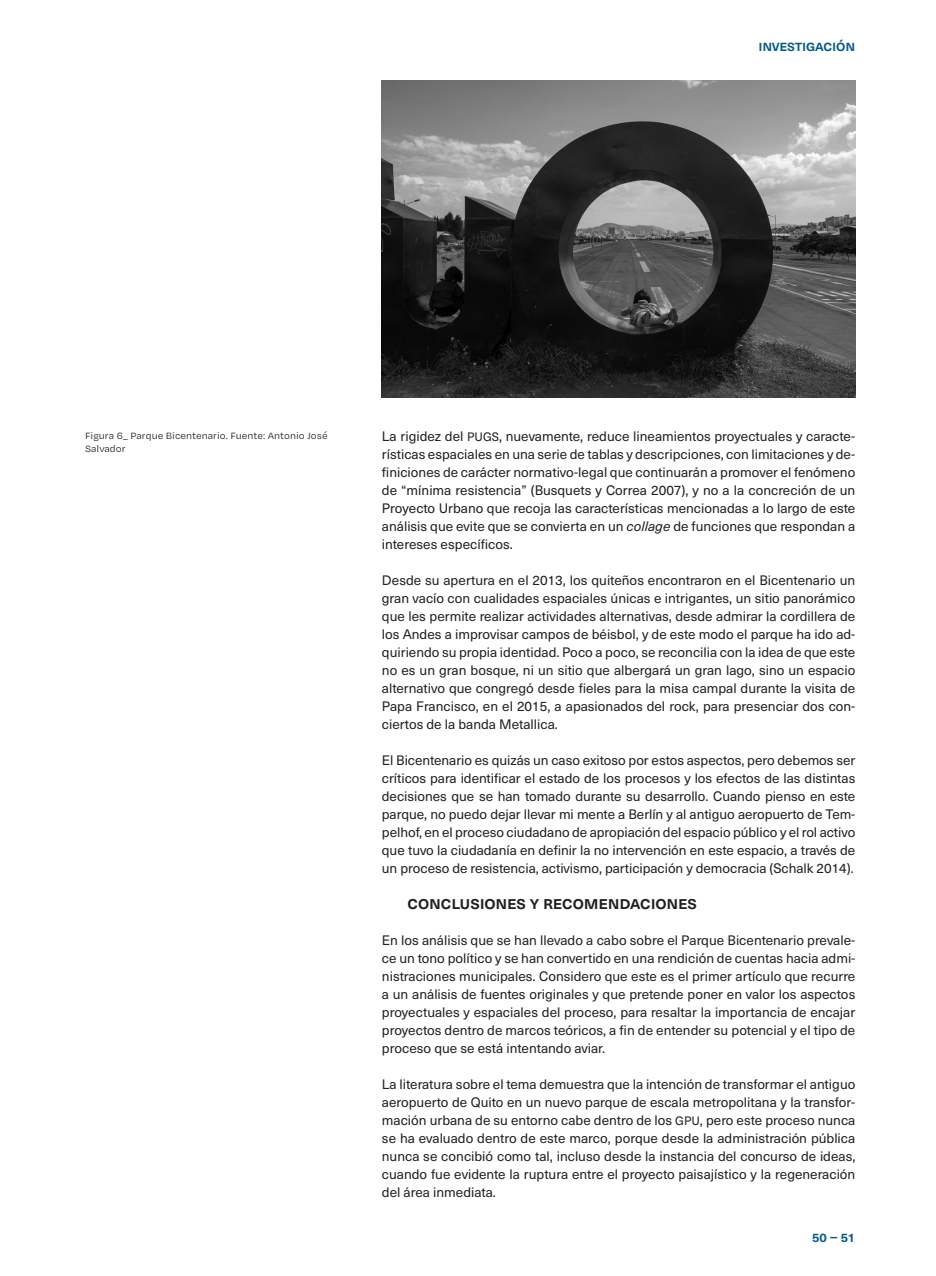
<style>
.page{position:relative;width:936px;height:1276px;background:#fff}
.page>*{position:absolute;margin:0;border:0;box-sizing:border-box;transform-origin:0 0}
.Titulo{font:500 18px "Neue Haas Unica W1 G";letter-spacing:-.01em;color:#231f20}
.t1{font:500 15px "Neue Haas Unica W1 G";letter-spacing:-.01em;color:#075c84}
.Cuerpo{font:13.5px/18px "Neue Haas Unica W1 G";color:#231f20;text-align:justify}
.Pie_de_imágenes{font:10.5px/13.5px "Degular Text";color:#231f20}
.s1{font-size:12px}
.s2{font-style:italic}
</style>
<div class="page">
<img style="left:382px;top:81px;width:473px;height:316px">
<p class="t1" style="left:758px;top:34px;width:98px">investigación</p>
<p class="Pie_de_imágenes" style="left:85px;top:428px;width:244px">Figura 6_ Parque Bicentenario. Fuente: Antonio José<br>Salvador</p>
<p class="Cuerpo" style="left:382px;top:426px;width:475px">La rigidez del <span class="s1">PUGS</span>, nuevamente, reduce lineamientos proyectuales y caracte&shy;rísticas espaciales en una serie de tablas y descripciones, con limitaciones y de&shy;finiciones de carácter normativo-legal que continuarán a promover el fenómeno de “mínima resistencia” (Busquets y Correa 2007), y no a la concreción de un Proyecto Urbano que recoja las características mencionadas a lo largo de este análisis que evite que se convierta en un <span class="s2">collage</span> de funciones que respondan a intereses específicos.</p>
<p class="Cuerpo" style="left:382px;top:570px;width:475px">Desde su apertura en el 2013, los quiteños encontraron en el Bicentenario un gran vacío con cualidades espaciales únicas e intrigantes, un sitio panorámico que les permite realizar actividades alternativas, desde admirar la cordillera de los Andes a improvisar campos de béisbol, y de este modo el parque ha ido ad&shy;quiriendo su propia identidad. Poco a poco, se reconcilia con la idea de que este no es un gran bosque, ni un sitio que albergará un gran lago, sino un espacio alternativo que congregó desde fieles para la misa campal durante la visita de Papa Francisco, en el 2015, a apasionados del rock, para presenciar dos con&shy;ciertos de la banda Metallica.</p>
<p class="Cuerpo" style="left:382px;top:750px;width:475px">El Bicentenario es quizás un caso exitoso por estos aspectos, pero debemos ser críticos para identificar el estado de los procesos y los efectos de las distintas decisiones que se han tomado durante su desarrollo. Cuando pienso en este parque, no puedo dejar llevar mi mente a Berlín y al antiguo aeropuerto de Tem&shy;pelhof, en el proceso ciudadano de apropiación del espacio público y el rol activo que tuvo la ciudadanía en definir la no intervención en este espacio, a través de un proceso de resistencia, activismo, participación y democracia (Schalk 2014).</p>
<p class="Titulo" style="left:407px;top:889px;width:291px">conclusiones y recomendaciones</p>
<p class="Cuerpo" style="left:382px;top:930px;width:475px">En los análisis que se han llevado a cabo sobre el Parque Bicentenario prevale&shy;ce un tono político y se han convertido en una rendición de cuentas hacia admi&shy;nistraciones municipales. Considero que este es el primer artículo que recurre a un análisis de fuentes originales y que pretende poner en valor los aspectos proyectuales y espaciales del proceso, para resaltar la importancia de encajar proyectos dentro de marcos teóricos, a fin de entender su potencial y el tipo de proceso que se está intentando aviar.</p>
<p class="Cuerpo" style="left:382px;top:1074px;width:475px">La literatura sobre el tema demuestra que la intención de transformar el antiguo aeropuerto de Quito en un nuevo parque de escala metropolitana y la transfor&shy;mación urbana de su entorno cabe dentro de los <span class="s1">GPU</span>, pero este proceso nunca se ha evaluado dentro de este marco, porque desde la administración pública nunca se concibió como tal, incluso desde la instancia del concurso de ideas, cuando fue evidente la ruptura entre el proyecto paisajístico y la regeneración del área inmediata.</p>
<p class="t1" style="left:812px;top:1225px;width:45px">50 – 51</p>
</div>
